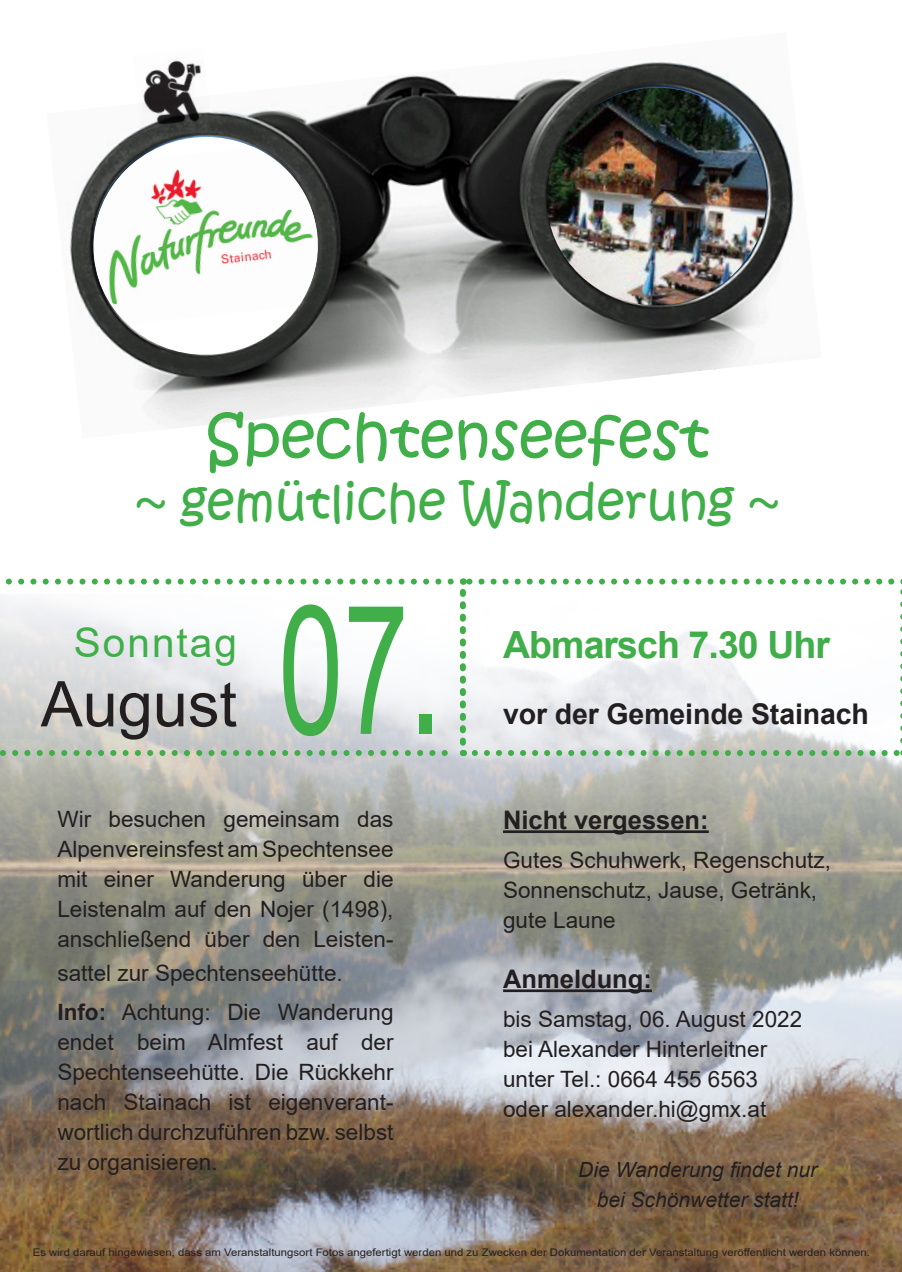
<style>
.page{position:relative;width:902px;height:1272px;background:#fff}
.page>*{position:absolute;margin:0;border:0;box-sizing:border-box;transform-origin:0 0}
.t1{font:180px "Arial";color:#40ae49;scale:.65 1}
.t2{font:63px "Arial";color:#231f20}
.t3{font:61.5px "Kristen ITC";color:#40ae49}
.t4{font:49.5px "Kristen ITC";color:#40ae49}
.t5{font:40.5px "Arial";letter-spacing:.05em;color:#40ae49}
.t6{font:700 37.5px "Arial";letter-spacing:-.025em;color:#40ae49}
.t7{font:700 28.5px "Arial";letter-spacing:-.005em;color:#231f20}
.t8{font:700 25.5px "Arial";color:#231f20}
.t9{font:22.5px/30px "Arial";color:#231f20;text-align:justify}
.t10{font:italic 21px "Arial";color:#231f20}
.t11{font:10.5px "Arial";color:#231f20;scale:1.08 1}
.s1{font-size:190.8px}
.s2{font-weight:700}
</style>
<div class="page">
<img style="left:0;top:756px;width:901px;height:515px">
<img style="left:69px;top:58px;width:728px;height:370px">
<img style="left:546px;top:88px;width:226px;height:223px">
<svg style="left:88px;top:131px;width:235px;height:230px"></svg>
<img style="left:90px;top:147px;width:230px;height:177px">
<img style="left:133px;top:58px;width:78px;height:73px">
<svg style="left:0;top:578px;width:902px;height:178px"></svg>
<hr style="left:503px;top:830px;width:205px;height:3px;background:#231f20">
<hr style="left:503px;top:989px;width:149px;height:3px;background:#231f20">
<p class="t3" style="left:206px;top:396px;width:505px">Spechtenseefest</p>
<p class="t4" style="left:136px;top:470px;width:644px">~ gemütliche Wanderung ~</p>
<p class="t5" style="left:74px;top:615px;width:165px">Sonntag</p>
<p class="t2" style="left:41px;top:660px;width:198px">August</p>
<p class="t1" style="left:278px;top:546px;width:254px">07<span class="s1">.</span></p>
<p class="t9" style="left:57px;top:803px;width:337px">Wir besuchen gemeinsam das Alpenvereinsfest am Spechtensee mit einer Wanderung über die Leistenalm auf den Nojer (1498), anschließend über den Leisten-</p>
<p class="t9" style="left:57px;top:958px;width:287px">sattel zur Spechtenseehütte.</p>
<p class="t9" style="left:57px;top:997px;width:337px"><span class="s2">Info:</span> Achtung: Die Wanderung endet beim Almfest auf der Spechtenseehütte. Die Rückkehr nach Stainach ist eigenverant&shy;wortlich durchzuführen bzw. selbst zu organisieren.</p>
<p class="t6" style="left:503px;top:618px;width:328px">Abmarsch 7.30 Uhr</p>
<p class="t7" style="left:503px;top:694px;width:367px">vor der Gemeinde Stainach</p>
<p class="t8" style="left:503px;top:802px;width:207px">Nicht vergessen:</p>
<p class="t9" style="left:503px;top:845px;width:329px">Gutes Schuhwerk, Regenschutz,</p>
<p class="t9" style="left:503px;top:875px;width:315px">Sonnenschutz, Jause, Getränk,</p>
<p class="t9" style="left:503px;top:905px;width:114px">gute Laune</p>
<p class="t8" style="left:503px;top:961px;width:150px">Anmeldung:</p>
<p class="t9" style="left:503px;top:1004px;width:300px">bis Samstag, 06. August 2022</p>
<p class="t9" style="left:503px;top:1034px;width:265px">bei Alexander Hinterleitner</p>
<p class="t9" style="left:503px;top:1064px;width:256px">unter Tel.: 0664 455 6563</p>
<p class="t9" style="left:503px;top:1094px;width:264px">oder alexander.hi@gmx.at</p>
<p class="t10" style="left:578px;top:1156px;width:240px">Die Wanderung findet nur</p>
<p class="t10" style="left:596px;top:1186px;width:203px">bei Schönwetter statt!</p>
<p class="t11" style="left:33px;top:1245px;width:776px">Es wird darauf hingewiesen, dass am Veranstaltungsort Fotos angefertigt werden und zu Zwecken der Dokumentation der Veranstaltung veröffentlicht werden können.</p>
</div>
